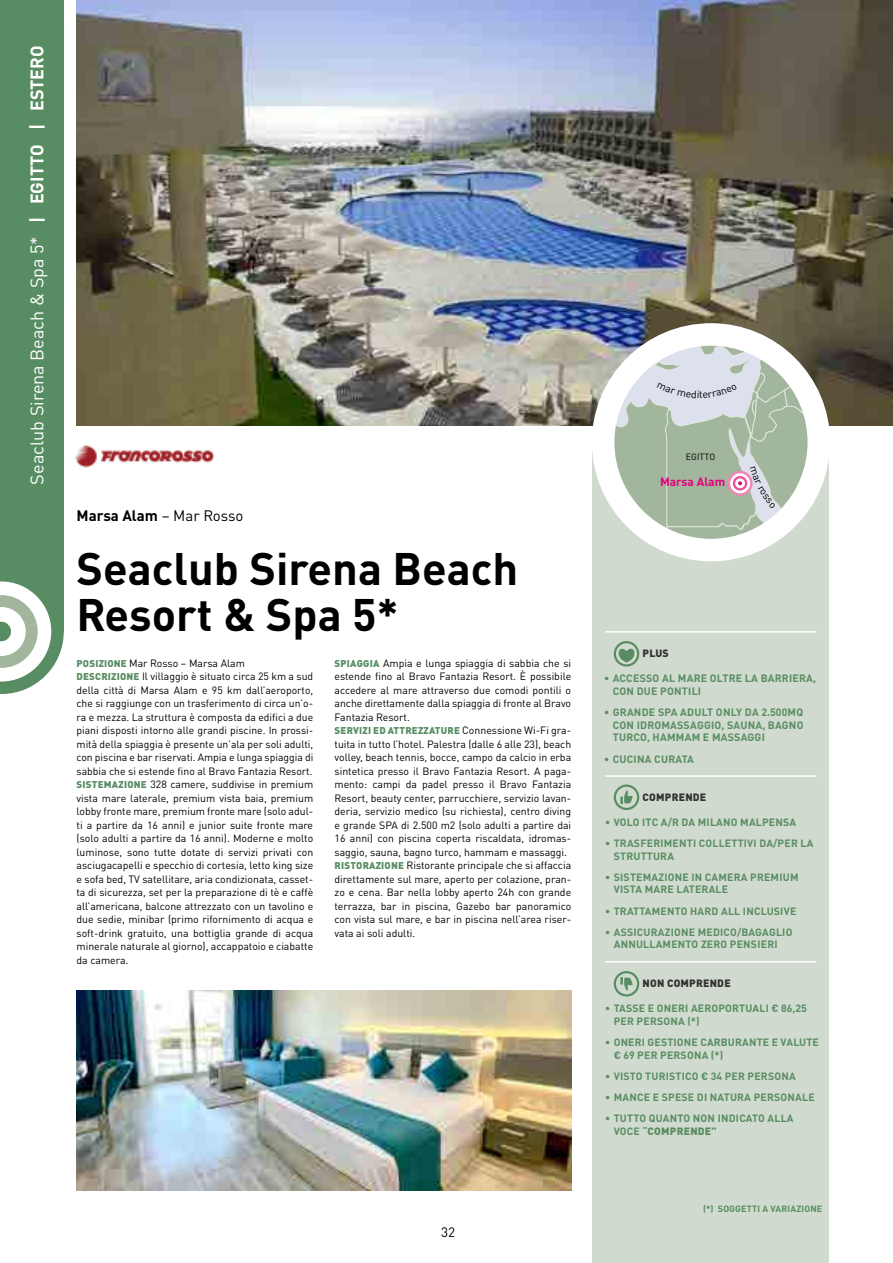
<style>
.page{position:relative;width:893px;height:1263px;background:#fff}
.page>*{position:absolute;margin:0;border:0;box-sizing:border-box;transform-origin:0 0}
.t1{font:700 45px/46.5px "DIN Pro";color:#000}
.t2{font:18px "DIN Pro";color:#fff}
.t3{font:700 18px "DIN Pro";color:#fff}
.t4{font:700 15px "DIN Pro";color:#000}
.t5{font:13.5px "DIN Pro";color:#000}
.t6{font:700 12px "DIN Pro";color:#e6007d}
.t7{font:700 10.65px/12.8px "DIN Pro";letter-spacing:.02em;color:#588d63}
.t8{font:10.5px/13.5px "DIN Pro";color:#000}
.t9{font:700 10.5px/12.6px "DIN Pro";letter-spacing:.02em;color:#588d63}
.t10{font:900 10.5px "DIN Pro";letter-spacing:.02em;color:#333332}
.t11{font:900 9.75px "DIN Pro";letter-spacing:.02em;color:#588d63}
.t12{font:700 9px "DIN Pro";letter-spacing:.02em;color:#588d63}
.t13{font:9px "DIN Pro";color:#000}
.s1{font-weight:700}
.s2{font-weight:400}
.s3{font-weight:900;font-size:9.75px;color:#588d63}
.s4{font-weight:400;font-size:10.5px;color:#000}
.s5{font-weight:900}
</style>
<div class="page">
<img style="left:77px;top:0;width:816px;height:425px">
<div style="left:592px;top:446px;width:237px;height:817px;background:#d1dace"></div>
<svg style="left:614px;top:641px;width:25px;height:25px"></svg>
<svg style="left:616px;top:643px;width:21px;height:21px"></svg>
<svg style="left:619px;top:648px;width:16px;height:15px"></svg>
<hr style="left:605px;top:631px;width:211px;height:1px;background:#fff">
<svg style="left:614px;top:784px;width:25px;height:26px"></svg>
<div style="left:616px;top:787px;width:21px;height:21px;background:#d1dace;border-radius:50%"></div>
<svg style="left:620px;top:790px;width:13px;height:14px"></svg>
<hr style="left:605px;top:775px;width:211px;height:2px;background:#fff">
<div style="left:592px;top:323px;width:238px;height:238px;border:22px solid #fff;border-radius:50%"></div>
<img style="left:77px;top:991px;width:494px;height:200px">
<svg style="left:614px;top:971px;width:25px;height:25px"></svg>
<div style="left:616px;top:973px;width:21px;height:21px;background:#d1dace;border-radius:50%"></div>
<svg style="left:620px;top:977px;width:13px;height:14px"></svg>
<hr style="left:605px;top:961px;width:211px;height:1px;background:#fff">
<img style="left:75px;top:445px;width:140px;height:23px">
<div style="left:0;top:0;width:64px;height:631px;background:#588d63"></div>
<svg style="left:0;top:581px;width:64px;height:113px"></svg>
<svg style="left:606px;top:337px;width:213px;height:213px"></svg>
<h2 class="t3" style="left:22px;top:130px;width:86px;rotate:-90deg">| ESTERO</h2>
<h2 class="t2" style="left:23px;top:484px;width:341px;rotate:-90deg">Seaclub Sirena Beach &amp; Spa 5* <span class="s1">| EGITTO</span></h2>
<h3 class="t4" style="left:77px;top:503px;width:169px">Marsa Alam <span class="s2">– Mar Rosso</span></h3>
<h1 class="t1" style="left:77px;top:540px;width:443px">Seaclub Sirena Beach<br>Resort &amp; Spa 5*</h1>
<p class="t8" style="left:77px;top:655px;width:238px"><span class="s3">POSIZIONE</span> Mar Rosso – Marsa Alam<br><span class="s3">DESCRIZIONE</span> Il villaggio è situato circa 25 km a sud della città di Marsa Alam e 95 km dall’aeroporto, che si raggiunge con un trasferimento di circa un’o&shy;ra e mezza. La struttura è composta da edifici a due piani disposti intorno alle grandi piscine. In prossi&shy;mità della spiaggia è presente un’ala per soli adulti, con piscina e bar riservati. Ampia e lunga spiaggia di sabbia che si estende fino al Bravo Fantazia Resort.<br><span class="s3">SISTEMAZIONE</span> 328 camere, suddivise in premium vista mare laterale, premium vista baia, premium lobby fronte mare, premium fronte mare (solo adul&shy;ti a partire da 16 anni) e junior suite fronte mare (solo adulti a partire da 16 anni). Moderne e molto luminose, sono tutte dotate di servizi privati con asciugacapelli e specchio di cortesia, letto king size e sofa bed, TV satellitare, aria condizionata, casset&shy;ta di sicurezza, set per la preparazione di tè e caffè all’americana, balcone attrezzato con un tavolino e due sedie, minibar (primo rifornimento di acqua e soft-drink gratuito, una bottiglia grande di acqua minerale naturale al giorno), accappatoio e ciabatte da camera.</p>
<p class="t8" style="left:334px;top:655px;width:238px;text-align:justify"><span class="s3">SPIAGGIA</span> Ampia e lunga spiaggia di sabbia che si estende fino al Bravo Fantazia Resort. È possibile accedere al mare attraverso due comodi pontili o anche direttamente dalla spiaggia di fronte al Bravo Fantazia Resort.</p>
<p class="t11" style="left:335px;top:722px;width:238px">SERVIZI ED ATTREZZATURE <span class="s4">Connessione Wi-Fi gra-</span></p>
<p class="t8" style="left:334px;top:736px;width:238px">tuita in tutto l’hotel. Palestra (dalle 6 alle 23), beach volley, beach tennis, bocce, campo da calcio in erba sintetica presso il Bravo Fantazia Resort. A paga&shy;mento: campi da padel presso il Bravo Fantazia Resort, beauty center, parrucchiere, servizio lavan&shy;deria, servizio medico (su richiesta), centro diving e grande SPA di 2.500 m2 (solo adulti a partire dai 16 anni) con piscina coperta riscaldata, idromas&shy;saggio, sauna, bagno turco, hammam e massaggi.<br><span class="s3">RISTORAZIONE</span> Ristorante principale che si affaccia direttamente sul mare, aperto per colazione, pran&shy;zo e cena. Bar nella lobby aperto 24h con grande terrazza, bar in piscina, Gazebo bar panoramico con vista sul mare, e bar in piscina nell’area riser&shy;vata ai soli adulti.</p>
<p class="t5" style="left:441px;top:1222px;width:16px">32</p>
<p class="t13" style="left:686px;top:449px;width:31px">EGITTO</p>
<p class="t6" style="left:660px;top:472px;width:67px">Marsa Alam</p>
<p class="t10" style="left:643px;top:644px;width:28px">PLUS</p>
<p class="t7" style="left:613px;top:670px;width:205px;text-indent:-9px">• ACCESSO AL MARE OLTRE LA BARRIERA,<br>CON DUE PONTILI</p>
<p class="t7" style="left:613px;top:704px;width:192px;text-align:justify;text-indent:-9px">• GRANDE SPA ADULT ONLY DA 2.500MQ CON IDROMASSAGGIO, SAUNA, BAGNO TURCO, HAMMAM E MASSAGGI</p>
<p class="t7" style="left:604px;top:751px;width:91px">• CUCINA CURATA</p>
<p class="t10" style="left:643px;top:788px;width:65px">COMPRENDE</p>
<p class="t9" style="left:605px;top:815px;width:193px">• VOLO ITC A/R DA MILANO MALPENSA</p>
<p class="t9" style="left:614px;top:836px;width:201px;text-indent:-9px">• TRASFERIMENTI COLLETTIVI DA/PER LA<br>STRUTTURA</p>
<p class="t9" style="left:614px;top:869px;width:186px;text-indent:-9px">• SISTEMAZIONE IN CAMERA PREMIUM<br>VISTA MARE LATERALE</p>
<p class="t9" style="left:605px;top:903px;width:193px">• TRATTAMENTO HARD ALL INCLUSIVE</p>
<p class="t9" style="left:614px;top:924px;width:180px;text-indent:-9px">• ASSICURAZIONE MEDICO/BAGAGLIO<br>ANNULLAMENTO ZERO PENSIERI</p>
<p class="t10" style="left:643px;top:974px;width:90px">NON COMPRENDE</p>
<p class="t9" style="left:614px;top:1001px;width:195px;text-indent:-9px">• TASSE E ONERI AEROPORTUALI € 86,25<br>PER PERSONA (*)</p>
<p class="t9" style="left:614px;top:1035px;width:207px;text-indent:-9px">• ONERI GESTIONE CARBURANTE E VALUTE € 69 PER PERSONA (*)</p>
<p class="t9" style="left:605px;top:1068px;width:192px">• VISTO TURISTICO € 34 PER PERSONA</p>
<p class="t9" style="left:605px;top:1090px;width:211px">• MANCE E SPESE DI NATURA PERSONALE</p>
<p class="t9" style="left:614px;top:1111px;width:181px;text-indent:-9px">• TUTTO QUANTO NON INDICATO ALLA<br>VOCE “<span class="s5">COMPRENDE”</span></p>
<p class="t12" style="left:703px;top:1201px;width:121px">(*) SOGGETTI A VARIAZIONE</p>
</div>
